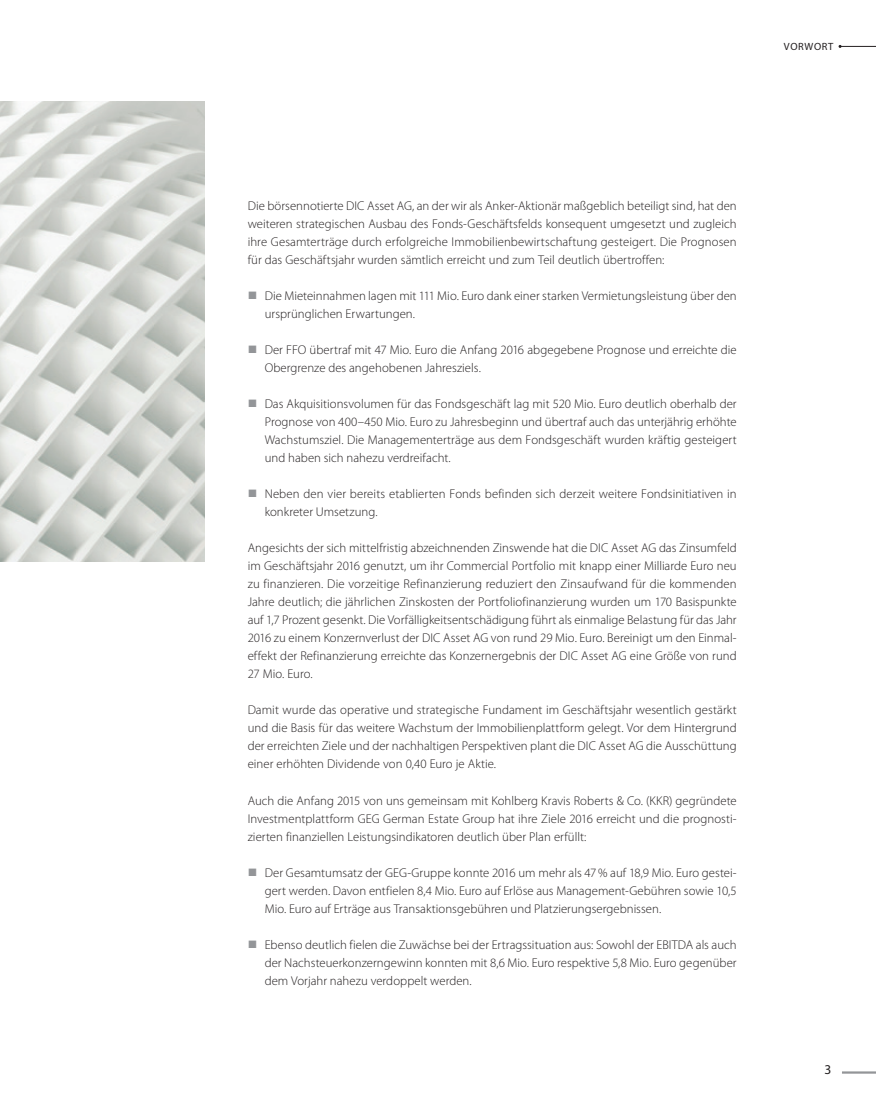
<style>
.page{position:relative;width:876px;height:1106px;background:#fff}
.page>*{position:absolute;margin:0;border:0;box-sizing:border-box;transform-origin:0 0}
.t1{font:13.5px "Myriad Pro";color:#231f20}
.t2{font:300 12.75px/18px "Myriad Pro";letter-spacing:.005em;color:#231f20;text-align:justify}
.t3{font:10.5px "Myriad Pro";letter-spacing:.06em;color:#231f20}
.s1{color:#939598}
</style>
<div class="page">
<hr style="left:842px;top:1071px;width:34px;height:2px;background:#939598">
<hr style="left:840px;top:46px;width:36px;height:1px;background:#231f20">
<img style="left:0;top:102px;width:204px;height:459px">
<p class="t3" style="left:784px;top:40px;width:51px">VORWORT</p>
<p class="t2" style="left:248px;top:197px;width:490px">Die börsennotierte DIC Asset AG, an der wir als Anker-Aktionär maßgeblich beteiligt sind, hat den weiteren strategischen Ausbau des Fonds-Geschäftsfelds konsequent umgesetzt und zugleich ihre Gesamterträge durch erfolgreiche I mmobilienbewirtschaftung gesteigert. Die Prognosen für das Geschäftsjahr wurden sämtlich erreicht und zum Teil deutlich übertroffen:</p>
<p class="t2" style="left:265px;top:287px;width:473px;text-indent:-17px"><span class="s1">■</span> Die Mieteinnahmen lagen mit 111 Mio. Euro dank einer starken Vermietungsleistung über den ursprünglichen Erwartungen.</p>
<p class="t2" style="left:265px;top:341px;width:473px;text-indent:-17px"><span class="s1">■</span> Der FFO übertraf mit 47 Mio. Euro die Anfang 2016 abgegebene Prognose und erreichte die<br>Obergrenze des angehobenen Jahresziels.</p>
<p class="t2" style="left:265px;top:395px;width:473px;text-indent:-17px"><span class="s1">■</span> Das Akquisitionsvolumen für das Fondsgeschäft lag mit 520 Mio. Euro deutlich oberhalb der Prognose von 400–450 Mio. Euro zu Jahresbeginn und übertraf auch das unterjährig erhöhte Wachstumsziel. Die Managementerträge aus dem Fondsgeschäft wurden kräftig gesteigert und haben sich nahezu verdreifacht.</p>
<p class="t2" style="left:265px;top:485px;width:473px;text-indent:-17px"><span class="s1">■</span> Neben den vier bereits etablierten Fonds befinden sich derzeit weitere Fondsinitiativen in konkreter Umsetzung.</p>
<p class="t2" style="left:248px;top:539px;width:490px">Angesichts der sich mittelfristig abzeichnenden Zinswende hat die DIC Asset AG das Zinsumfeld im Geschäftsjahr 2016 genutzt, um ihr Commercial Portfolio mit knapp einer Milliarde Euro neu zu finanzieren. Die vorzeitige Refinanzierung reduziert den Zinsaufwand für die kommenden Jahre deutlich; die jährlichen Zinskosten der Portfoliofinanzierung wurden um 170 Basispunkte auf 1,7 Prozent gesenkt. Die Vorfälligkeitsentschädigung führt als einmalige Belastung für das Jahr 2016 zu einem Konzernverlust der DIC Asset AG von rund 29 Mio. Euro. Bereinigt um den Einmal&shy;effekt der Refinanzierung erreichte das Konzernergebnis der DIC Asset AG eine Größe von rund 27 Mio. Euro.</p>
<p class="t2" style="left:248px;top:701px;width:490px">Damit wurde das operative und strategische Fundament im Geschäftsjahr wesentlich gestärkt und die Basis für das weitere Wachstum der I mmobilienplattform gelegt. Vor dem H intergrund der erreichten Ziele und der nachhaltigen Perspektiven plant die DIC Asset AG die Ausschüttung einer erhöhten Dividende von 0,40 Euro je Aktie.</p>
<p class="t2" style="left:248px;top:791px;width:490px">Auch die Anfang 2015 von uns gemeinsam mit Kohlberg Kravis Roberts &amp; Co. (KKR) gegründete I nvestmentplattform GEG German Estate Group hat ihre Ziele 2016 erreicht und die prognosti&shy;zierten finanziellen Leistungsindikatoren deutlich über Plan erfüllt:</p>
<p class="t2" style="left:265px;top:863px;width:473px;text-indent:-17px"><span class="s1">■</span> Der Gesamtumsatz der GEG-Gruppe konnte 2016 um mehr als 47% auf 18,9 Mio. Euro gestei&shy;gert werden. Davon entfielen 8,4 Mio. Euro auf Erlöse aus Management-Gebühren sowie 10,5<br>Mio. Euro auf Erträge aus Transaktionsgebühren und Platzierungsergebnissen.</p>
<p class="t2" style="left:248px;top:935px;width:415px"><span class="s1">■</span> Ebenso deutlich fielen die Zuwächse bei der Ertragssituation aus: Sowohl der EBIT</p>
<p class="t2" style="left:265px;top:935px;width:473px;text-indent:413px">DA als auch der Nachsteuerkonzerngewinn konnten mit 8,6 Mio. Euro respektive 5,8 Mio. Euro gegenüber dem Vorjahr nahezu verdoppelt werden.</p>
<p class="t1" style="left:824px;top:1060px;width:8px">3</p>
</div>
